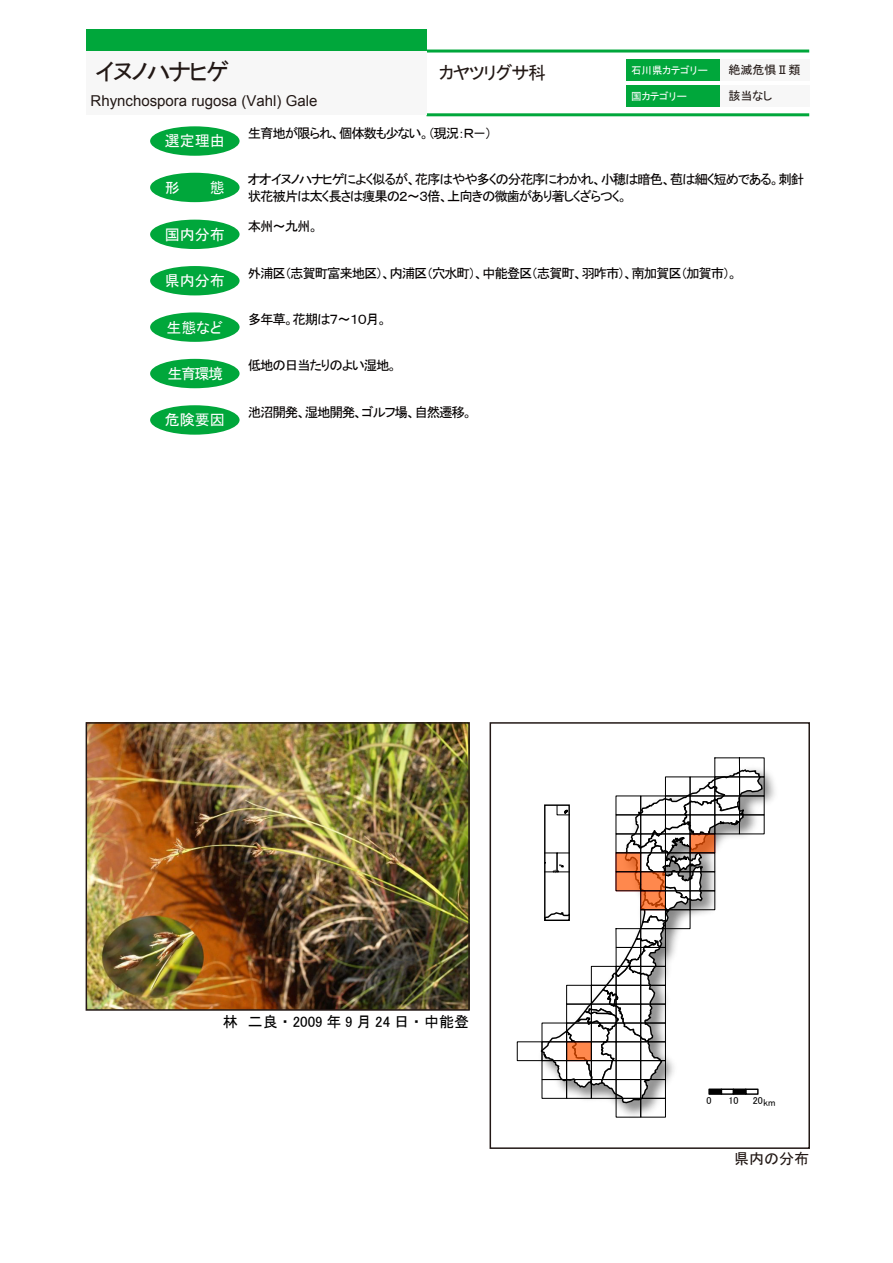
<style>
.page{position:relative;width:893px;height:1263px;background:#fff}
.page>*{position:absolute;margin:0;border:0;box-sizing:border-box;transform-origin:0 0}
.t1{font:24px "MS P Gothic";letter-spacing:-.07em;color:#221815}
.t2{font:18px "MS P Gothic";letter-spacing:-.07em;color:#221815}
.t3{font:15px "MS P Gothic";color:#fff}
.t4{font:15px "Arial";color:#221815}
.t5{font:15px "MS P Gothic";color:#000}
.t6{font:15px "MS P Gothic";color:#221815}
.t7{font:13.5px/17px "MS P Gothic";letter-spacing:-.09em;color:#040000}
.t8{font:12px "MS P Gothic";color:#221815}
.t9{font:10.5px "MS P Gothic";color:#fff}
.t10{font:10.05px "MS UI Gothic";color:#000}
.s1{font-family:"MS Gothic"}
</style>
<div class="page">
<div style="left:720px;top:60px;width:89px;height:21px;background:#f7f7f7"></div>
<div style="left:720px;top:85px;width:89px;height:21px;background:#f7f7f7"></div>
<div style="left:626px;top:85px;width:94px;height:21px;background:#00a73b"></div>
<div style="left:626px;top:60px;width:94px;height:21px;background:#00a73b"></div>
<div style="left:490px;top:722px;width:320px;height:427px;background:#fff;border:2px solid #221815"></div>
<div style="left:150px;top:220px;width:90px;height:29px;background:#00a73b;border-radius:50%"></div>
<div style="left:150px;top:266px;width:90px;height:29px;background:#00a73b;border-radius:50%"></div>
<div style="left:150px;top:126px;width:90px;height:30px;background:#00a73b;border-radius:50%"></div>
<div style="left:150px;top:312px;width:90px;height:30px;background:#00a73b;border-radius:50%"></div>
<div style="left:150px;top:405px;width:90px;height:30px;background:#00a73b;border-radius:50%"></div>
<div style="left:150px;top:359px;width:90px;height:29px;background:#00a73b;border-radius:50%"></div>
<hr style="left:426px;top:50px;width:383px;height:3px;background:#00a73b">
<hr style="left:426px;top:113px;width:383px;height:3px;background:#00a73b">
<div style="left:86px;top:51px;width:340px;height:64px;background:#f7f7f7"></div>
<div style="left:86px;top:30px;width:340px;height:21px;background:#00a73b"></div>
<img style="left:89px;top:725px;width:378px;height:283px">
<div style="left:86px;top:722px;width:384px;height:289px;border:2px solid #221815"></div>
<div style="left:150px;top:173px;width:90px;height:29px;background:#00a73b;border-radius:50%"></div>
<img style="left:506px;top:757px;width:285px;height:392px">
<div style="left:640px;top:1098px;width:26px;height:19px;border:1px solid #000"></div>
<div style="left:517px;top:1041px;width:25px;height:20px;border:1px solid #000"></div>
<svg style="left:539px;top:768px;width:225px;height:336px"></svg>
<div style="left:708px;top:1088px;width:14px;height:7px;background:#000;border:1px solid #000"></div>
<div style="left:721px;top:1088px;width:13px;height:7px;border:1px solid #000"></div>
<div style="left:733px;top:1088px;width:13px;height:7px;background:#000;border:1px solid #000"></div>
<div style="left:745px;top:1088px;width:14px;height:7px;border:1px solid #000"></div>
<div style="left:638px;top:730px;width:76px;height:38px;background:#fff"></div>
<h1 class="t1" style="left:95px;top:60px;width:136px">イヌノハナヒゲ</h1>
<p class="t4" style="left:91px;top:91px;width:228px">Rhynchospora rugosa (Vahl) Gale</p>
<h2 class="t2" style="left:439px;top:64px;width:108px">カヤツリグサ科</h2>
<p class="t8" style="left:728px;top:64px;width:73px">絶滅危惧Ⅱ類</p>
<p class="t9" style="left:631px;top:65px;width:78px">石川県カテゴリー</p>
<p class="t9" style="left:631px;top:91px;width:57px">国カテゴリー</p>
<p class="t8" style="left:728px;top:89px;width:46px">該当なし</p>
<p class="t3" style="left:165px;top:134px;width:61px">選定理由</p>
<p class="t3" style="left:165px;top:180px;width:61px">形<span class="s1">　　</span>態</p>
<p class="t3" style="left:165px;top:227px;width:61px">国内分布</p>
<p class="t3" style="left:165px;top:273px;width:61px">県内分布</p>
<p class="t3" style="left:166px;top:320px;width:58px">生態など</p>
<p class="t3" style="left:167px;top:366px;width:57px">生育環境</p>
<p class="t3" style="left:165px;top:412px;width:61px">危険要因</p>
<p class="t7" style="left:248px;top:125px;width:245px">生育地が限られ、個体数も少ない。（現況：Ｒ－）</p>
<p class="t7" style="left:248px;top:171px;width:558px">オオイヌノハナヒゲによく似るが、花序はやや多くの分花序にわかれ、小穂は暗色、苞は細く短めである。刺針状花被片は太く長さは痩果の２～３倍、上向きの微歯があり著しくざらつく。</p>
<p class="t7" style="left:248px;top:218px;width:72px">本州～九州。</p>
<p class="t7" style="left:248px;top:264px;width:491px">外浦区（志賀町富来地区）、内浦区（穴水町）、中能登区（志賀町、羽咋市）、南加賀区（加賀市）。</p>
<p class="t7" style="left:248px;top:311px;width:141px">多年草。花期は７～１０月。</p>
<p class="t7" style="left:248px;top:357px;width:151px">低地の日当たりのよい湿地。</p>
<p class="t7" style="left:248px;top:404px;width:226px">池沼開発、湿地開発、ゴルフ場、自然遷移。</p>
<p class="t5" style="left:223px;top:1014px;width:248px">林　二良・ 2009 年 9 月 24 日・中能登</p>
<p class="t10" style="left:707px;top:1095px;width:7px">0</p>
<p class="t10" style="left:729px;top:1095px;width:12px">10</p>
<p class="t10" style="left:753px;top:1096px;width:24px">20km</p>
<p class="t6" style="left:734px;top:1151px;width:76px">県内の分布</p>
</div>
